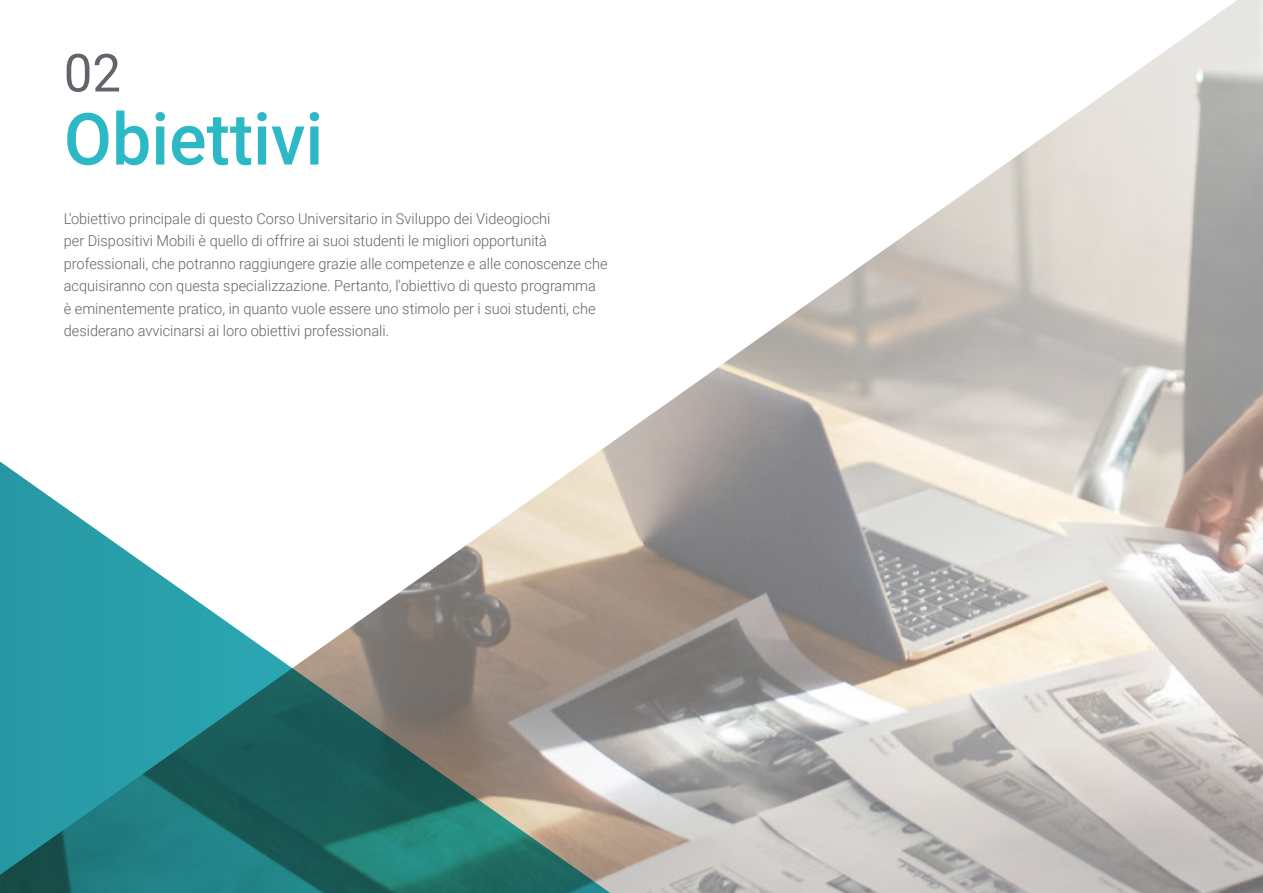
<style>
.page{position:relative;width:1263px;height:893px;background:#fff}
.page>*{position:absolute;margin:0;border:0;box-sizing:border-box;transform-origin:0 0}
.t1{font:500 72px "Roboto";color:#2db8c5}
.t2{font:52.5px "Roboto";color:#61646a}
.t3{font:300 15px/22.5px "Roboto";color:#61646a}
</style>
<div class="page">
<img style="left:607px;top:0;width:656px;height:893px">
<svg style="left:0;top:446px;width:640px;height:447px"></svg>
<h2 class="t2" style="left:64px;top:36px;width:59px">02</h2>
<h1 class="t1" style="left:64px;top:89px;width:261px">Obiettivi</h1>
<p class="t3" style="left:64px;top:207px;width:545px">L'obiettivo principale di questo Corso Universitario in Sviluppo dei Videogiochi<br>per Dispositivi Mobili è quello di offrire ai suoi studenti le migliori opportunità professionali, che potranno raggiungere grazie alle competenze e alle conoscenze che acquisiranno con questa specializzazione. Pertanto, l'obiettivo di questo programma<br>è eminentemente pratico, in quanto vuole essere uno stimolo per i suoi studenti, che desiderano avvicinarsi ai loro obiettivi professionali.</p>
</div>
